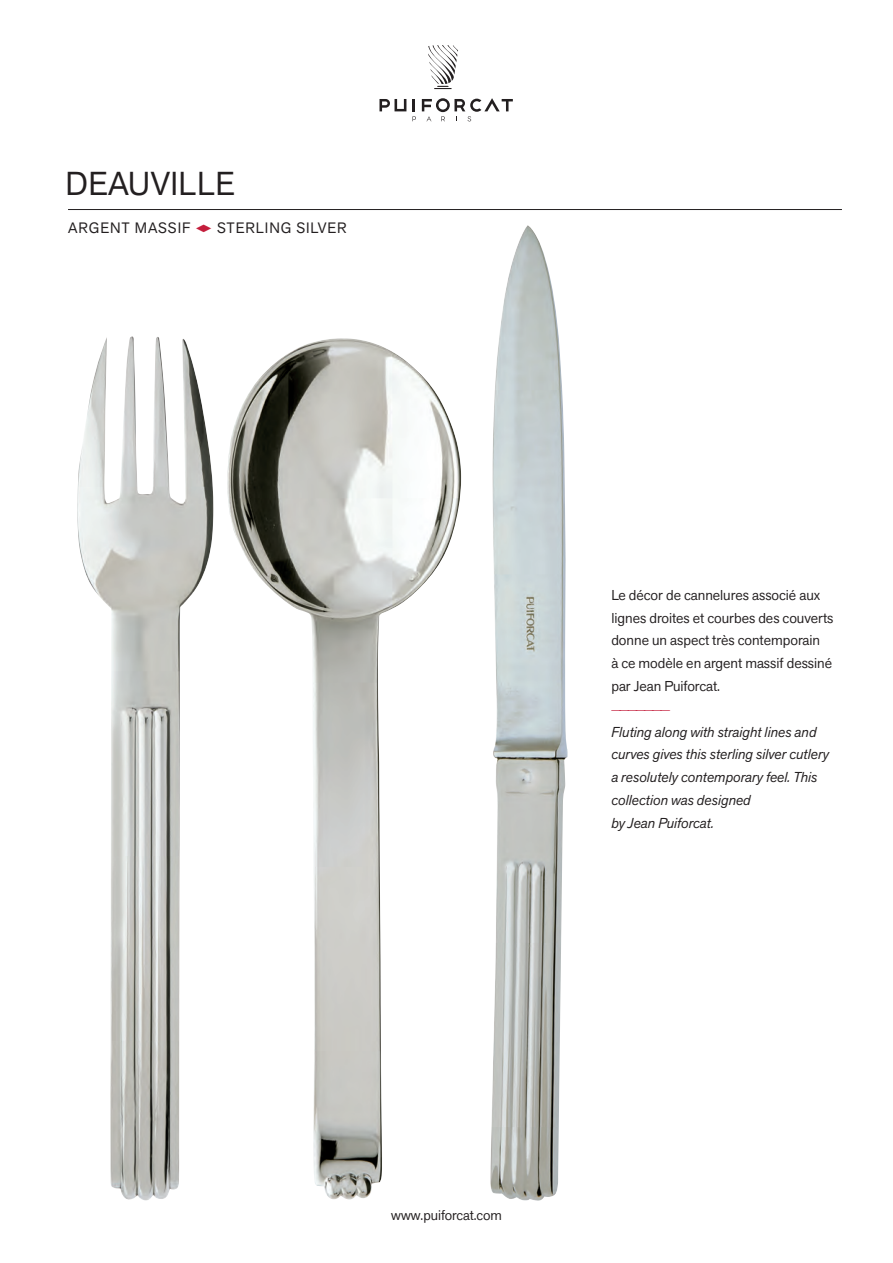
<style>
.page{position:relative;width:893px;height:1263px;background:#fff}
.page>*{position:absolute;margin:0;border:0;box-sizing:border-box;transform-origin:0 0}
.t1{font:33px "Akzid Grtsk Next";letter-spacing:.01em;color:#231f20}
.t2{font:15px "Akzid Grtsk Next";letter-spacing:.06em;color:#231f20}
.t3{font:14.25px/22.8px "Akzid Grtsk Next";color:#231f20}
.t4{font:italic 14.25px/22.8px "Akzid Grtsk Next";color:#231f20}
.t5{font:14.25px "Akzid Grtsk Next";color:#c41e3c}
.t6{font:13.8px "Akzid Grtsk Next";color:#231f20}
.s1{color:#c41e3c}
</style>
<div class="page">
<hr style="left:68px;top:209px;width:774px;height:1px;background:#231f20">
<svg style="left:428px;top:45px;width:30px;height:44px"></svg>
<svg style="left:412px;top:99px;width:4px;height:22px"></svg>
<svg style="left:379px;top:99px;width:27px;height:12px"></svg>
<svg style="left:422px;top:98px;width:91px;height:23px"></svg>
<img style="left:490px;top:225px;width:78px;height:976px">
<img style="left:77px;top:337px;width:136px;height:863px">
<img style="left:227px;top:338px;width:234px;height:861px">
<h1 class="t1" style="left:65px;top:162px;width:171px">DEAUVILLE</h1>
<p class="t2" style="left:68px;top:218px;width:280px">ARGENT MASSIF <span class="s1">◆</span> STERLING SILVER</p>
<p class="t3" style="left:611px;top:583px;width:224px">Le décor de cannelures associé aux lignes droites et courbes des couverts donne un aspect très contemporain<br>à ce modèle en argent massif dessiné par Jean Puiforcat.</p>
<p class="t5" style="left:611px;top:693px;width:60px">_______</p>
<p class="t4" style="left:611px;top:720px;width:219px">Fluting along with straight lines and curves gives this sterling silver cutlery a resolutely contemporary feel. This collection was designed<br>by Jean Puiforcat.</p>
<p class="t6" style="left:391px;top:1207px;width:112px">www.puiforcat.com</p>
</div>
